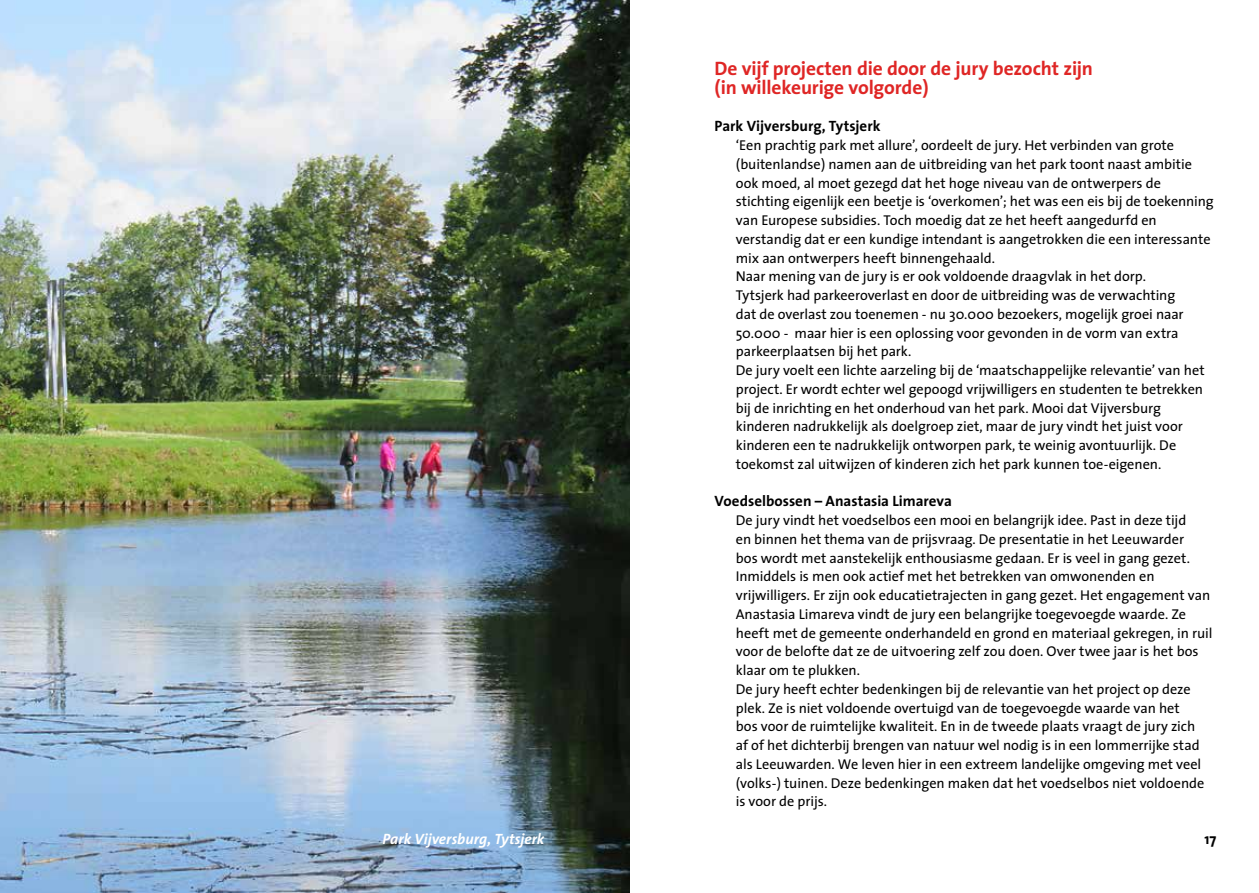
<style>
.page{position:relative;width:1259px;height:893px;background:#fff}
.page>*{position:absolute;margin:0;border:0;box-sizing:border-box;transform-origin:0 0}
.t1{font:700 19.5px/18.8px "The Sans";letter-spacing:-.005em;color:#df2625}
.t2{font:700 15px "The Sans";color:#000}
.t3{font:italic 700 15px "The Sans";color:#fff}
.t4{font:14.25px/18.8px "The Sans";letter-spacing:-.005em;color:#000}
</style>
<div class="page">
<img style="left:0;top:0;width:629px;height:893px">
<p class="t3" style="left:383px;top:826px;width:163px">Park Vijversburg, Tytsjerk</p>
<h1 class="t1" style="left:714px;top:59px;width:380px">De vijf projecten die door de jury bezocht zijn (in willekeurige volgorde)</h1>
<p class="t2" style="left:714px;top:114px;width:167px">Park Vijversburg, Tytsjerk</p>
<p class="t4" style="left:736px;top:135px;width:479px">‘Een prachtig park met allure’, oordeelt de jury. Het verbinden van grote (buitenlandse) namen aan de uitbreiding van het park toont naast ambitie ook moed, al moet gezegd dat het hoge niveau van de ontwerpers de stichting eigenlijk een beetje is ‘overkomen’; het was een eis bij de toekenning van Europese subsidies. Toch moedig dat ze het heeft aangedurfd en verstandig dat er een kundige intendant is aangetrokken die een interessante mix aan ontwerpers heeft binnengehaald.<br>Naar mening van de jury is er ook voldoende draagvlak in het dorp.<br>Tytsjerk had parkeeroverlast en door de uitbreiding was de verwachting<br>dat de overlast zou toenemen - nu 30.000 bezoekers, mogelijk groei naar 50.000 - maar hier is een oplossing voor gevonden in de vorm van extra parkeerplaatsen bij het park.<br>De jury voelt een lichte aarzeling bij de ‘maatschappelijke relevantie’ van het project. Er wordt echter wel gepoogd vrijwilligers en studenten te betrekken bij de inrichting en het onderhoud van het park. Mooi dat Vijversburg kinderen nadrukkelijk als doelgroep ziet, maar de jury vindt het juist voor kinderen een te nadrukkelijk ontworpen park, te weinig avontuurlijk. De toekomst zal uitwijzen of kinderen zich het park kunnen toe-eigenen.</p>
<p class="t2" style="left:714px;top:489px;width:239px">Voedselbossen – Anastasia Limareva</p>
<p class="t4" style="left:736px;top:510px;width:478px">De jury vindt het voedselbos een mooi en belangrijk idee. Past in deze tijd<br>en binnen het thema van de prijsvraag. De presentatie in het Leeuwarder<br>bos wordt met aanstekelijk enthousiasme gedaan. Er is veel in gang gezet.<br>Inmiddels is men ook actief met het betrekken van omwonenden en vrijwilligers. Er zijn ook educatietrajecten in gang gezet. Het engagement van Anastasia Limareva vindt de jury een belangrijke toegevoegde waarde. Ze heeft met de gemeente onderhandeld en grond en materiaal gekregen, in ruil voor de belofte dat ze de uitvoering zelf zou doen. Over twee jaar is het bos klaar om te plukken.<br>De jury heeft echter bedenkingen bij de relevantie van het project op deze plek. Ze is niet voldoende overtuigd van de toegevoegde waarde van het<br>bos voor de ruimtelijke kwaliteit. En in de tweede plaats vraagt de jury zich<br>af of het dichterbij brengen van natuur wel nodig is in een lommerrijke stad als Leeuwarden. We leven hier in een extreem landelijke omgeving met veel (volks-) tuinen. Deze bedenkingen maken dat het voedselbos niet voldoende is voor de prijs.</p>
<p class="t2" style="left:1204px;top:826px;width:13px">17</p>
</div>
